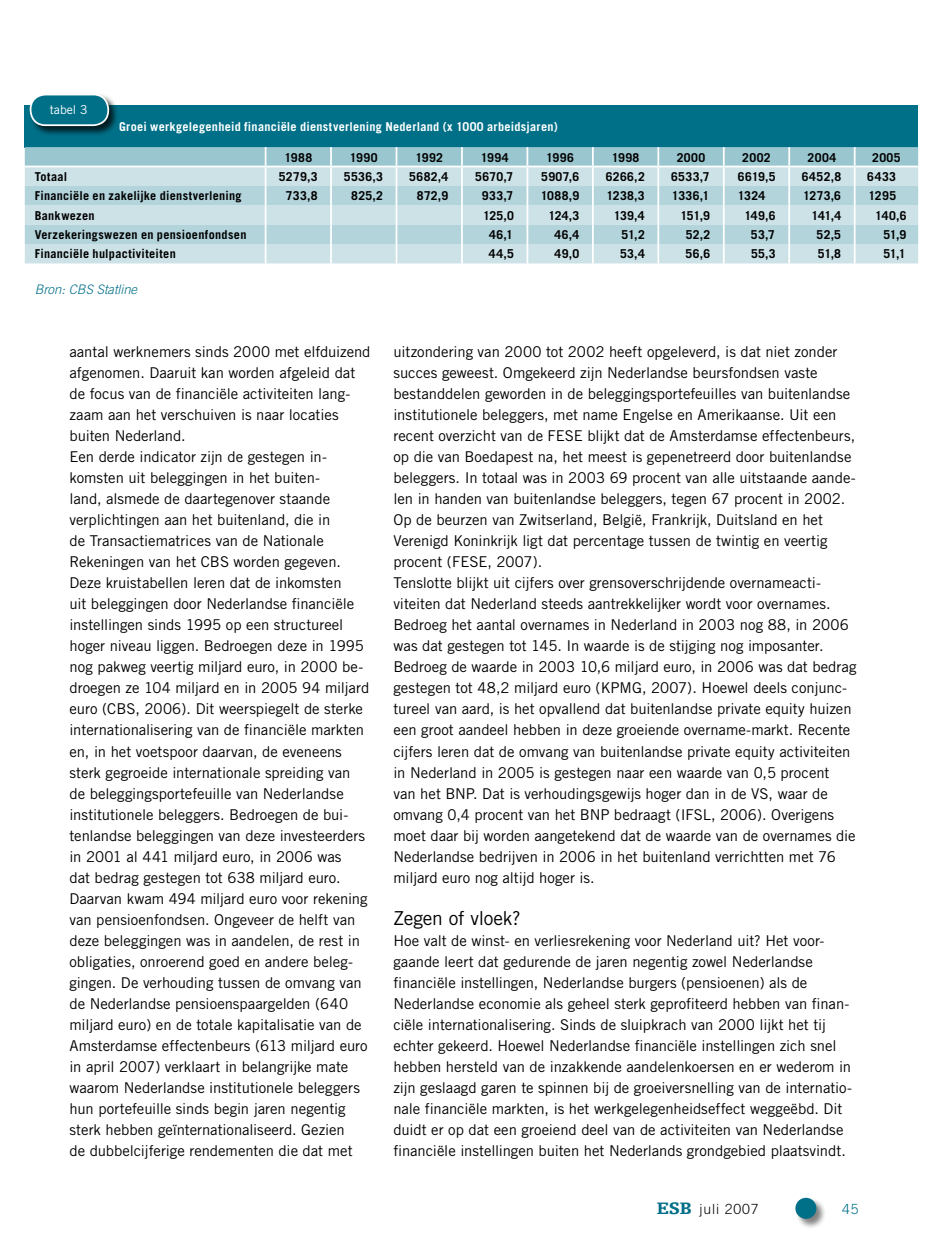
<style>
.page{position:relative;width:943px;height:1241px;background:#fff}
.page>*{position:absolute;margin:0;border:0;box-sizing:border-box;transform-origin:0 0}
.t1{font:19.25px "Trade Gothic";letter-spacing:-.015em;color:#000}
.t2{font:14.88px/21px "Trade Gothic";color:#000}
.t3{font:300 14px "Trade Gothic";letter-spacing:.06em;color:#000}
.t4{font:300 14px "Trade Gothic";color:#007088}
.t5{font:italic 300 13.12px "Trade Gothic";letter-spacing:-.005em;color:#007088}
.t6{font:700 12.25px "Trade Gothic";letter-spacing:.025em;color:#000}
.t7{font:700 12.25px "Trade Gothic";letter-spacing:.02em;color:#fff}
.t8{font:12.25px "Trade Gothic";color:#fff}
.s1{font-family:"Egyptienne F";font-weight:900;font-size:17.5px;color:#007088}
</style>
<div class="page">
<div style="left:794px;top:1196px;width:33px;height:33px;background:#000;opacity:.5"></div>
<div style="left:795px;top:1197px;width:21px;height:21px;background:#007088;border-radius:50%"></div>
<div style="left:25px;top:105px;width:893px;height:42px;background:#007088"></div>
<svg style="left:25px;top:147px;width:893px;height:116px;background:#bcd9df"></svg>
<hr style="left:25px;top:166px;width:240px;height:1px;background:#fff">
<hr style="left:265px;top:166px;width:66px;height:1px;background:#fff">
<hr style="left:331px;top:166px;width:65px;height:1px;background:#fff">
<hr style="left:396px;top:166px;width:66px;height:1px;background:#fff">
<hr style="left:462px;top:166px;width:65px;height:1px;background:#fff">
<hr style="left:527px;top:166px;width:66px;height:1px;background:#fff">
<hr style="left:593px;top:166px;width:65px;height:1px;background:#fff">
<hr style="left:658px;top:166px;width:65px;height:1px;background:#fff">
<hr style="left:723px;top:166px;width:66px;height:1px;background:#fff">
<hr style="left:789px;top:166px;width:65px;height:1px;background:#fff">
<hr style="left:854px;top:166px;width:64px;height:1px;background:#fff">
<div style="left:29px;top:93px;width:91px;height:44px;background:#000;opacity:.75"></div>
<div style="left:31px;top:94px;width:77px;height:31px;background:#007088;border-radius:15px"></div>
<div style="left:30px;top:94px;width:79px;height:32px;border:2px solid #fff;border-radius:15px"></div>
<p class="t8" style="left:50px;top:102px;width:39px">tabel 3</p>
<p class="t7" style="left:119px;top:119px;width:440px">Groei werkgelegenheid financiële dienstverlening Nederland (x 1000 arbeidsjaren)</p>
<p class="t6" style="left:284px;top:150px;width:29px">1988</p>
<p class="t6" style="left:350px;top:150px;width:29px">1990</p>
<p class="t6" style="left:415px;top:150px;width:29px">1992</p>
<p class="t6" style="left:481px;top:150px;width:29px">1994</p>
<p class="t6" style="left:546px;top:150px;width:29px">1996</p>
<p class="t6" style="left:611px;top:150px;width:29px">1998</p>
<p class="t6" style="left:676px;top:150px;width:30px">2000</p>
<p class="t6" style="left:742px;top:150px;width:30px">2002</p>
<p class="t6" style="left:807px;top:150px;width:30px">2004</p>
<p class="t6" style="left:872px;top:150px;width:30px">2005</p>
<p class="t6" style="left:35px;top:169px;width:34px">Totaal</p>
<p class="t6" style="left:279px;top:169px;width:40px">5279,3</p>
<p class="t6" style="left:344px;top:169px;width:41px">5536,3</p>
<p class="t6" style="left:409px;top:169px;width:41px">5682,4</p>
<p class="t6" style="left:475px;top:169px;width:40px">5670,7</p>
<p class="t6" style="left:541px;top:169px;width:40px">5907,6</p>
<p class="t6" style="left:606px;top:169px;width:41px">6266,2</p>
<p class="t6" style="left:671px;top:169px;width:40px">6533,7</p>
<p class="t6" style="left:738px;top:169px;width:39px">6619,5</p>
<p class="t6" style="left:801px;top:169px;width:41px">6452,8</p>
<p class="t6" style="left:867px;top:169px;width:30px">6433</p>
<p class="t6" style="left:35px;top:188px;width:208px">Financiële en zakelijke dienstverlening</p>
<p class="t6" style="left:286px;top:188px;width:33px">733,8</p>
<p class="t6" style="left:351px;top:188px;width:33px">825,2</p>
<p class="t6" style="left:417px;top:188px;width:33px">872,9</p>
<p class="t6" style="left:482px;top:188px;width:33px">933,7</p>
<p class="t6" style="left:541px;top:188px;width:40px">1088,9</p>
<p class="t6" style="left:606px;top:188px;width:40px">1238,3</p>
<p class="t6" style="left:672px;top:188px;width:39px">1336,1</p>
<p class="t6" style="left:738px;top:188px;width:29px">1324</p>
<p class="t6" style="left:803px;top:188px;width:39px">1273,6</p>
<p class="t6" style="left:868px;top:188px;width:29px">1295</p>
<p class="t6" style="left:35px;top:208px;width:61px">Bankwezen</p>
<p class="t6" style="left:483px;top:208px;width:32px">125,0</p>
<p class="t6" style="left:548px;top:208px;width:32px">124,3</p>
<p class="t6" style="left:614px;top:208px;width:32px">139,4</p>
<p class="t6" style="left:680px;top:208px;width:31px">151,9</p>
<p class="t6" style="left:744px;top:208px;width:33px">149,6</p>
<p class="t6" style="left:811px;top:208px;width:31px">141,4</p>
<p class="t6" style="left:875px;top:208px;width:33px">140,6</p>
<p class="t6" style="left:35px;top:227px;width:213px">Verzekeringswezen en pensioenfondsen</p>
<p class="t6" style="left:489px;top:227px;width:25px">46,1</p>
<p class="t6" style="left:554px;top:227px;width:26px">46,4</p>
<p class="t6" style="left:621px;top:227px;width:25px">51,2</p>
<p class="t6" style="left:685px;top:227px;width:26px">52,2</p>
<p class="t6" style="left:751px;top:227px;width:26px">53,7</p>
<p class="t6" style="left:816px;top:227px;width:26px">52,5</p>
<p class="t6" style="left:883px;top:227px;width:25px">51,9</p>
<p class="t6" style="left:35px;top:246px;width:143px">Financiële hulpactiviteiten</p>
<p class="t6" style="left:489px;top:246px;width:27px">44,5</p>
<p class="t6" style="left:554px;top:246px;width:26px">49,0</p>
<p class="t6" style="left:620px;top:246px;width:26px">53,4</p>
<p class="t6" style="left:685px;top:246px;width:26px">56,6</p>
<p class="t6" style="left:751px;top:246px;width:26px">55,3</p>
<p class="t6" style="left:817px;top:246px;width:25px">51,8</p>
<p class="t6" style="left:883px;top:246px;width:24px">51,1</p>
<p class="t5" style="left:35px;top:282px;width:104px">Bron: CBS Statline</p>
<p class="t2" style="left:69px;top:341px;width:302px">aantal werknemers sinds 2000 met elfduizend afgenomen. Daaruit kan worden afgeleid dat de focus van de financiële activiteiten lang&shy;zaam aan het verschuiven is naar locaties buiten Nederland.<br>Een derde indicator zijn de gestegen in&shy;komsten uit beleggingen in het buiten-<br>land, alsmede de daartegenover staande verplichtingen aan het buitenland, die in<br>de Transactiematrices van de Nationale Rekeningen van het CBS worden gegeven.<br>Deze kruistabellen leren dat de inkomsten<br>uit beleggingen door Nederlandse financiële instellingen sinds 1995 op een structureel hoger niveau liggen. Bedroegen deze in 1995 nog pakweg veertig miljard euro, in 2000 be&shy;droegen ze 104 miljard en in 2005 94 miljard euro (CBS, 2006). Dit weerspiegelt de sterke internationalisering van de financiële markten en, in het voetspoor daarvan, de eveneens sterk gegroeide internationale spreiding van<br>de beleggingsportefeuille van Nederlandse institutionele beleggers. Bedroegen de bui&shy;tenlandse beleggingen van deze investeerders in 2001 al 441 miljard euro, in 2006 was<br>dat bedrag gestegen tot 638 miljard euro.<br>Daarvan kwam 494 miljard euro voor rekening van pensioenfondsen. Ongeveer de helft van deze beleggingen was in aandelen, de rest in obligaties, onroerend goed en andere beleg&shy;gingen. De verhouding tussen de omvang van de Nederlandse pensioenspaargelden (640 miljard euro) en de totale kapitalisatie van de Amsterdamse effectenbeurs (613 miljard euro in april 2007) verklaart in belangrijke mate waarom Nederlandse institutionele beleggers hun portefeuille sinds begin jaren negentig sterk hebben geïnternationaliseerd. Gezien<br>de dubbelcijferige rendementen die dat met</p>
<p class="t2" style="left:393px;top:341px;width:464px">uitzondering van 2000 tot 2002 heeft opgeleverd, is dat niet zonder succes geweest. Omgekeerd zijn Nederlandse beursfondsen vaste bestanddelen geworden in de beleggingsportefeuilles van buitenlandse institutionele beleggers, met name Engelse en Amerikaanse. Uit een recent overzicht van de FESE blijkt dat de Amsterdamse effectenbeurs, op die van Boedapest na, het meest is gepenetreerd door buitenlandse beleggers. In totaal was in 2003 69 procent van alle uitstaande aande&shy;len in handen van buitenlandse beleggers, tegen 67 procent in 2002.<br>Op de beurzen van Zwitserland, België, Frankrijk, Duitsland en het Verenigd Koninkrijk ligt dat percentage tussen de twintig en veertig procent (FESE, 2007).<br>Tenslotte blijkt uit cijfers over grensoverschrijdende overnameacti&shy;viteiten dat Nederland steeds aantrekkelijker wordt voor overnames.<br>Bedroeg het aantal overnames in Nederland in 2003 nog 88, in 2006 was dat gestegen tot 145. In waarde is de stijging nog imposanter.<br>Bedroeg de waarde in 2003 10,6 miljard euro, in 2006 was dat bedrag gestegen tot 48,2 miljard euro (KPMG, 2007). Hoewel deels conjunc&shy;tureel van aard, is het opvallend dat buitenlandse private equity huizen een groot aandeel hebben in deze groeiende overname-markt. Recente cijfers leren dat de omvang van buitenlandse private equity activiteiten in Nederland in 2005 is gestegen naar een waarde van 0,5 procent<br>van het BNP. Dat is verhoudingsgewijs hoger dan in de VS, waar de omvang 0,4 procent van het BNP bedraagt (IFSL, 2006). Overigens moet daar bij worden aangetekend dat de waarde van de overnames die Nederlandse bedrijven in 2006 in het buitenland verrichtten met 76 miljard euro nog altijd hoger is.</p>
<p class="t1" style="left:393px;top:906px;width:129px">Zegen of vloek?</p>
<p class="t2" style="left:393px;top:929px;width:460px">Hoe valt de winst- en verliesrekening voor Nederland uit? Het voor&shy;gaande leert dat gedurende de jaren negentig zowel Nederlandse financiële instellingen, Nederlandse burgers (pensioenen) als de Nederlandse economie als geheel sterk geprofiteerd hebben van finan&shy;ciële internationalisering. Sinds de sluipkrach van 2000 lijkt het tij echter gekeerd. Hoewel Nederlandse financiële instellingen zich snel hebben hersteld van de inzakkende aandelenkoersen en er wederom in zijn geslaagd garen te spinnen bij de groeiversnelling van de internatio&shy;nale financiële markten, is het werkgelegenheidseffect weggeëbd. Dit duidt er op dat een groeiend deel van de activiteiten van Nederlandse financiële instellingen buiten het Nederlands grondgebied plaatsvindt.</p>
<p class="t3" style="left:657px;top:1199px;width:103px"><span class="s1">ESB</span> juli 2007</p>
<p class="t4" style="left:842px;top:1199px;width:18px">45</p>
</div>
